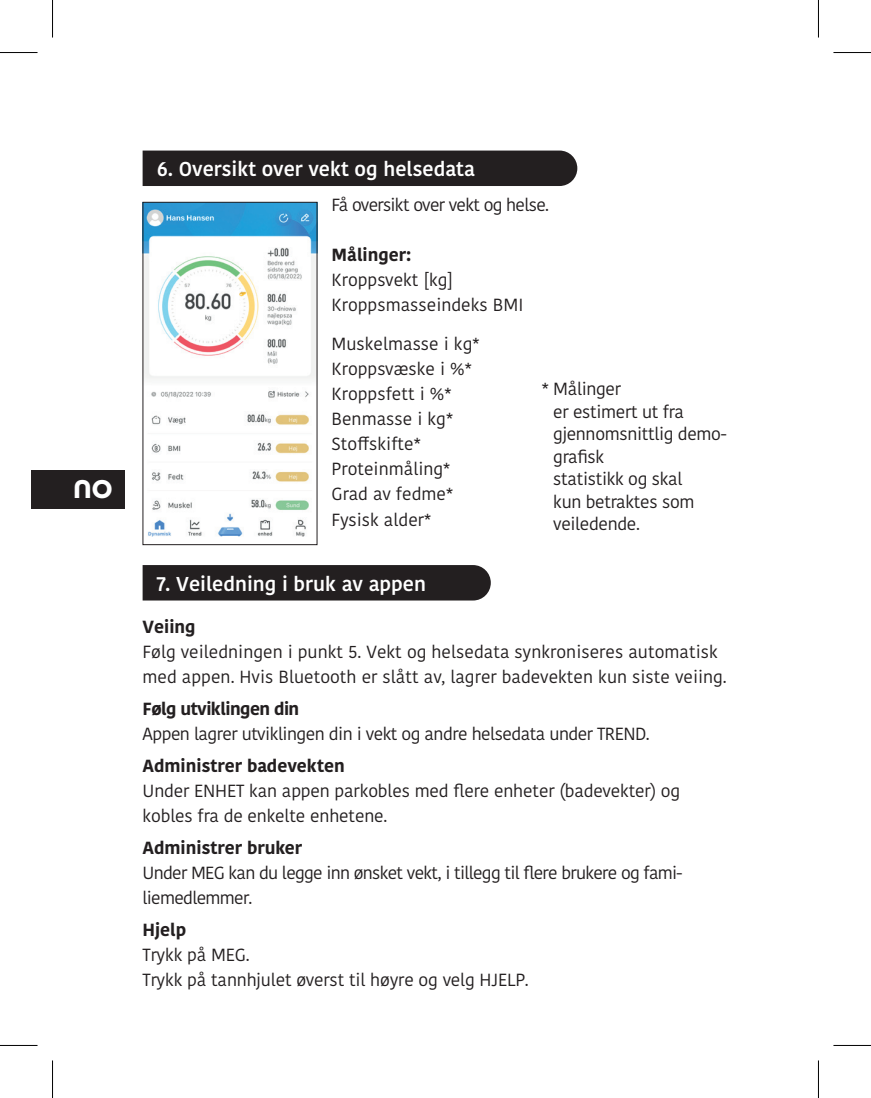
<style>
.page{position:relative;width:871px;height:1098px;background:#fff}
.page>*{position:absolute;margin:0;border:0;box-sizing:border-box;transform-origin:0 0}
.t1{font:700 27.25px "All Round Gothic";color:#fff}
.t2{font:600 20px "Kohinoor Devanagari";color:#fff}
.t3{font:17.5px/25px "Kohinoor Devanagari";letter-spacing:-.01em;color:#231f20}
.t4{font:17.5px/25px "Kohinoor Devanagari";letter-spacing:-.04em;color:#231f20}
.t5{font:700 17.5px "Kohinoor Devanagari";color:#231f20}
.t6{font:17.5px "Kohinoor Devanagari";letter-spacing:-.03em;color:#231f20}
.t7{font:700 17.5px "Kohinoor Devanagari";letter-spacing:-.03em;color:#231f20}
</style>
<div class="page">
<img style="left:144px;top:204px;width:171px;height:333px">
<div style="left:142px;top:202px;width:175px;height:343px;border:1px solid #231f20"></div>
<div style="left:31px;top:470px;width:94px;height:38px;background:#231f20"></div>
<div style="left:142px;top:150px;width:435px;height:36px;background:#231f20"></div>
<div style="left:142px;top:565px;width:348px;height:35px;background:#231f20"></div>
<hr style="left:0;top:52px;width:38px;height:1px;background:#000">
<hr style="left:833px;top:52px;width:37px;height:1px;background:#000">
<hr style="left:0;top:1044px;width:38px;height:1px;background:#000">
<hr style="left:833px;top:1044px;width:37px;height:1px;background:#000">
<hr style="left:52px;top:0;width:1px;height:37px;background:#000">
<hr style="left:52px;top:1060px;width:1px;height:37px;background:#000">
<hr style="left:817px;top:0;width:1px;height:37px;background:#000">
<hr style="left:817px;top:1060px;width:1px;height:37px;background:#000">
<h1 class="t1" style="left:74px;top:472px;width:40px">NO</h1>
<p class="t2" style="left:157px;top:158px;width:320px">6. Oversikt over vekt og helsedata</p>
<p class="t4" style="left:331px;top:192px;width:219px">Få oversikt over vekt og helse.</p>
<p class="t5" style="left:331px;top:239px;width:81px">Målinger:</p>
<p class="t3" style="left:331px;top:267px;width:193px">Kroppsvekt [kg]<br>Kroppsmasseindeks BMI</p>
<p class="t3" style="left:331px;top:332px;width:149px">Muskelmasse i kg*<br>Kroppsvæske i %*<br>Kroppsfett i %*<br>Benmasse i kg*<br>Stoffskifte*<br>Proteinmåling*<br>Grad av fedme*<br>Fysisk alder*</p>
<p class="t3" style="left:553px;top:377px;width:175px;line-height:22.5px;text-indent:-11px">* Målinger<br>er estimert ut fra gjennomsnittlig demo&shy;grafisk<br>statistikk og skal<br>kun betraktes som veiledende.</p>
<p class="t2" style="left:157px;top:572px;width:271px">7. Veiledning i bruk av appen</p>
<p class="t5" style="left:142px;top:610px;width:54px">Veiing</p>
<p class="t3" style="left:142px;top:639px;width:585px">Følg veiledningen i punkt 5. Vekt og helsedata synkroniseres automatisk med appen. Hvis Bluetooth er slått av, lagrer badevekten kun siste veiing.</p>
<p class="t7" style="left:142px;top:692px;width:158px">Følg utviklingen din</p>
<p class="t6" style="left:142px;top:723px;width:508px">Appen lagrer utviklingen din i vekt og andre helsedata under TREND.</p>
<p class="t5" style="left:142px;top:750px;width:204px">Administrer badevekten</p>
<p class="t3" style="left:142px;top:778px;width:539px">Under ENHET kan appen parkobles med flere enheter (badevekter) og kobles fra de enkelte enhetene.</p>
<p class="t5" style="left:142px;top:832px;width:161px">Administrer bruker</p>
<p class="t4" style="left:142px;top:860px;width:541px">Under MEG kan du legge inn ønsket vekt, i tillegg til flere brukere og fami&shy;liemedlemmer.</p>
<p class="t5" style="left:142px;top:914px;width:45px">Hjelp</p>
<p class="t3" style="left:142px;top:942px;width:387px">Trykk på MEG.<br>Trykk på tannhjulet øverst til høyre og velg HJELP.</p>
</div>
